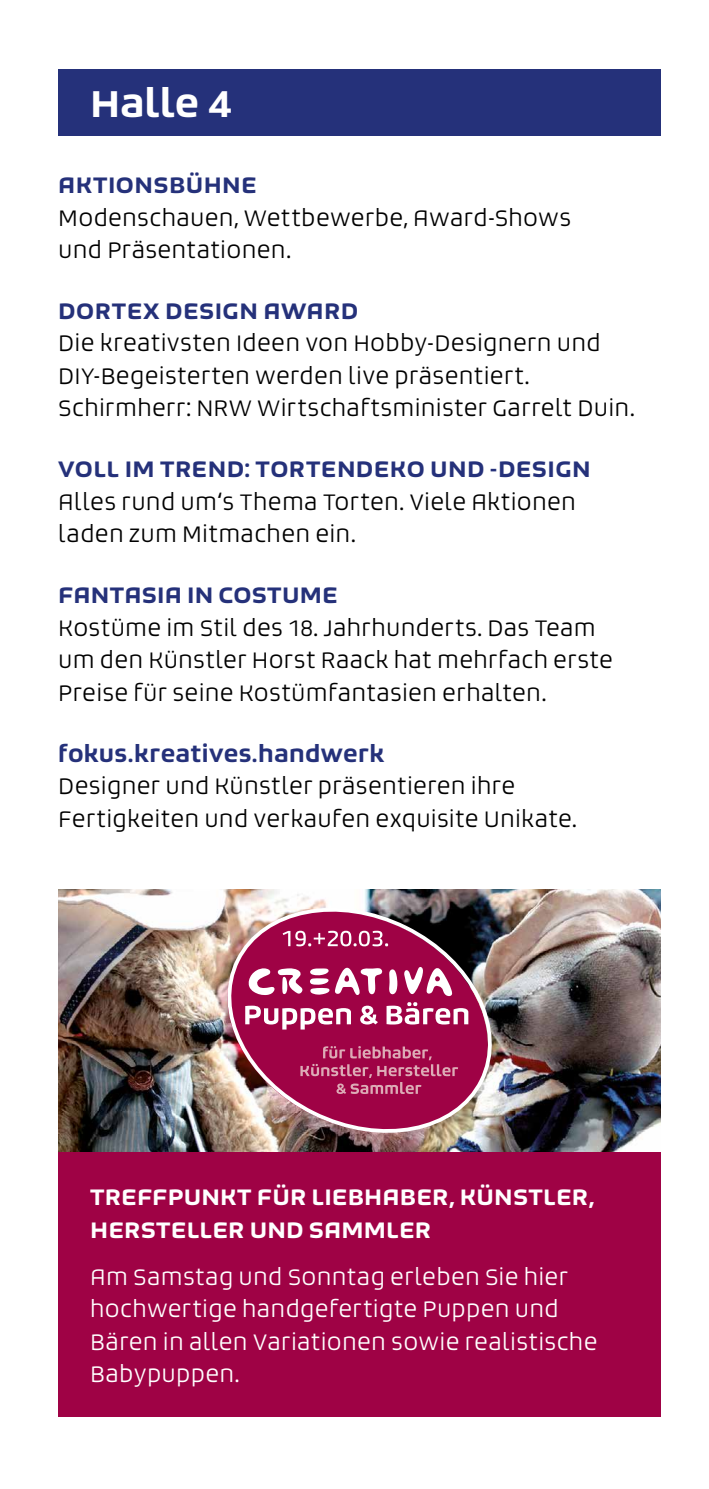
<style>
.page{position:relative;width:709px;height:1489px;background:#fff}
.page>*{position:absolute;margin:0;border:0;box-sizing:border-box;transform-origin:0 0}
.t1{font:700 37.5px "Bruum FY";color:#fff}
.t2{font:300 22.5px/32.5px "Bruum FY";letter-spacing:.01em;color:#000}
.t3{font:300 22.5px/32.5px "Bruum FY";letter-spacing:.01em;color:#fff}
.t4{font:700 22.5px "Bruum FY";letter-spacing:.02em;color:#25317a}
.t5{font:700 22.5px/32.5px "Bruum FY";letter-spacing:.01em;color:#fff}
</style>
<div class="page">
<div style="left:58px;top:69px;width:603px;height:67px;background:#25317a"></div>
<div style="left:58px;top:1151px;width:603px;height:265px;background:#9f0245"></div>
<img style="left:58px;top:889px;width:603px;height:262px">
<img style="left:212px;top:894px;width:295px;height:252px">
<h1 class="t1" style="left:90px;top:79px;width:143px">Halle 4</h1>
<p class="t4" style="left:58px;top:170px;width:200px">AKTIONSBÜHNE</p>
<p class="t2" style="left:58px;top:200px;width:514px">Modenschauen, Wettbewerbe, Award-Shows und Präsentationen.</p>
<p class="t4" style="left:58px;top:296px;width:301px">DORTEX DESIGN AWARD</p>
<p class="t2" style="left:58px;top:326px;width:578px">Die kreativsten Ideen von Hobby-Designern und<br>DIY-Begeisterten werden live präsentiert.<br>Schirmherr: NRW Wirtschaftsminister Garrelt Duin.</p>
<p class="t4" style="left:58px;top:454px;width:534px">VOLL IM TREND: TORTENDEKO UND -DESIGN</p>
<p class="t2" style="left:58px;top:484px;width:519px">Alles rund um‘s Thema Torten. Viele Aktionen laden zum Mitmachen ein.</p>
<p class="t4" style="left:58px;top:580px;width:281px">FANTASIA IN COSTUME</p>
<p class="t2" style="left:58px;top:610px;width:556px">Kostüme im Stil des 18. Jahrhunderts. Das Team um den Künstler Horst Raack hat mehrfach erste<br>Preise für seine Kostümfantasien erhalten.</p>
<p class="t4" style="left:58px;top:738px;width:327px">fokus.kreatives.handwerk</p>
<p class="t2" style="left:58px;top:769px;width:520px">Designer und Künstler präsentieren ihre<br>Fertigkeiten und verkaufen exquisite Unikate.</p>
<p class="t5" style="left:90px;top:1180px;width:505px">TREFFPUNKT FÜR LIEBHABER, KÜNSTLER,<br>HERSTELLER UND SAMMLER</p>
<p class="t3" style="left:90px;top:1259px;width:509px">Am Samstag und Sonntag erleben Sie hier hochwertige handgefertigte Puppen und Bären in allen Variationen sowie realistische Babypuppen.</p>
</div>
